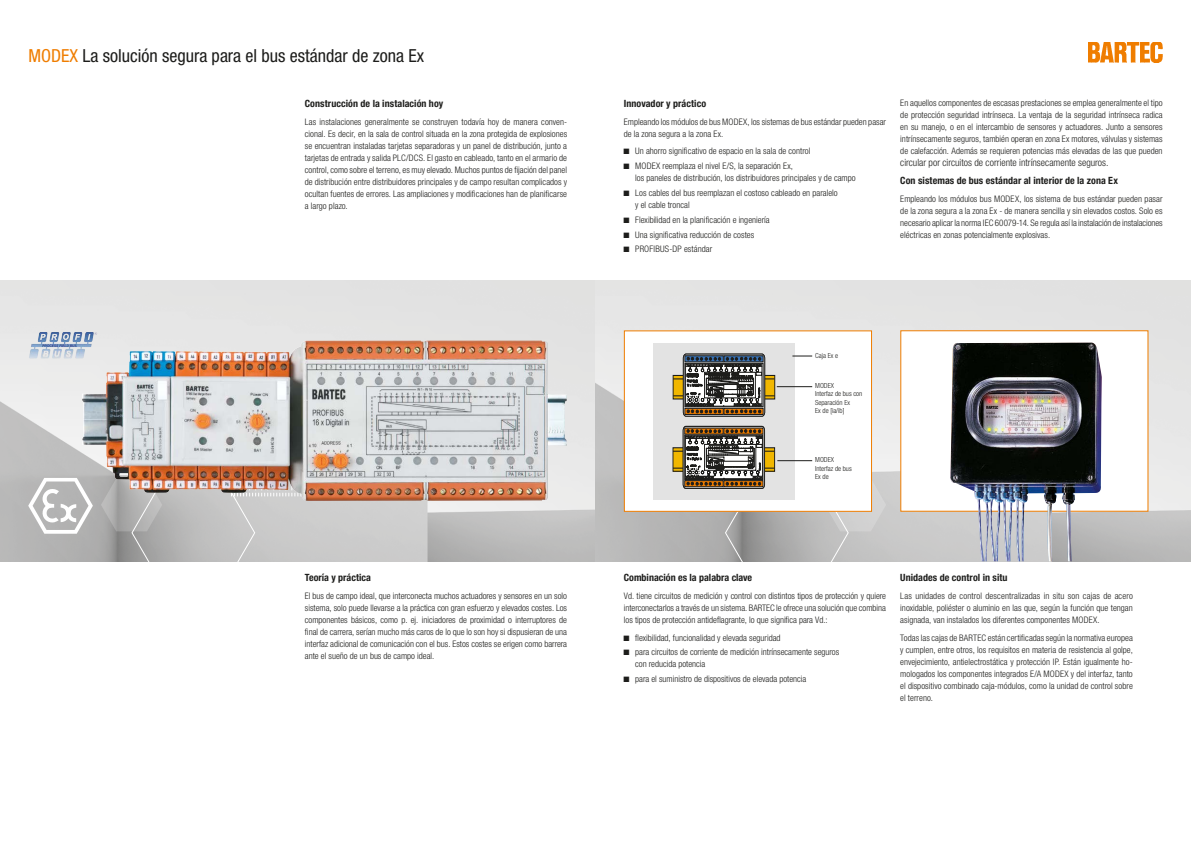
<style>
.page{position:relative;width:1191px;height:842px;background:#fff}
.page>*{position:absolute;margin:0;border:0;box-sizing:border-box;transform-origin:0 0}
.t1{font:condensed 18px "Helvetica Neue LTW1 G";color:#1d1d1b}
.t2{font:700 condensed 10px "Helvetica Neue LTW1 G";letter-spacing:.005em;color:#1d1d1b}
.t3{font:300 condensed 10px "Helvetica Neue LTW1 G";color:#1d1d1b}
.t4{font:300 condensed 9px/12px "Helvetica Neue LTW1 G";color:#1d1d1b;text-align:justify}
.t5{font:300 condensed 7px/8.4px "Helvetica Neue LTW1 G";color:#1d1d1b}
.s1{color:#ef7d00}
</style>
<div class="page">
<img style="left:0;top:281px;width:1191px;height:280px">
<svg style="left:503px;top:485px;width:31px;height:5px"></svg>
<svg style="left:101px;top:478px;width:396px;height:84px;background:#c1bbb8"></svg>
<svg style="left:28px;top:478px;width:65px;height:56px"></svg>
<div style="left:624px;top:330px;width:248px;height:182px;background:#fff;border:1px solid #ef7d00"></div>
<div style="left:900px;top:330px;width:248px;height:182px;background:#fff"></div>
<div style="left:652px;top:343px;width:142px;height:156px;background:#e3e3e3"></div>
<svg style="left:672px;top:353px;width:214px;height:209px"></svg>
<img style="left:949px;top:342px;width:152px;height:219px">
<img style="left:82px;top:340px;width:345px;height:153px">
<img style="left:40px;top:332px;width:24px;height:12px">
<img style="left:1088px;top:42px;width:74px;height:20px">
<h1 class="t1" style="left:28px;top:45px;width:397px"><span class="s1">MODEX</span> La solución segura para el bus estándar de zona Ex</h1>
<p class="t2" style="left:305px;top:97px;width:140px">Construcción de la instalación hoy</p>
<p class="t4" style="left:305px;top:115px;width:264px">Las instalaciones generalmente se construyen todavía hoy de manera conven&shy;cional. Es decir, en la sala de control situada en la zona protegida de explosiones se encuentran instaladas tarjetas separadoras y un panel de distribución, junto a tarjetas de entrada y salida PLC/DCS. El gasto en cableado, tanto en el armario de control, como sobre el terreno, es muy elevado. Muchos puntos de fijación del panel de distribución entre distribuidores principales y de campo resultan complicados y ocultan fuentes de errores. Las ampliaciones y modificaciones han de planificarse a largo plazo.</p>
<p class="t2" style="left:305px;top:572px;width:67px">Teoría y práctica</p>
<p class="t4" style="left:305px;top:590px;width:264px">El bus de campo ideal, que interconecta muchos actuadores y sensores en un solo sistema, solo puede llevarse a la práctica con gran esfuerzo y elevados costes. Los componentes básicos, como p. ej. iniciadores de proximidad o interruptores de final de carrera, serían mucho más caros de lo que lo son hoy si dispusieran de una interfaz adicional de comunicación con el bus. Estos costes se erigen como barrera ante el sueño de un bus de campo ideal.</p>
<p class="t2" style="left:624px;top:97px;width:84px">Innovador y práctico</p>
<p class="t4" style="left:624px;top:115px;width:264px">Empleando los módulos de bus MODEX, los sistemas de bus estándar pueden pasar de la zona segura a la zona Ex.</p>
<p class="t4" style="left:635px;top:144px;width:177px;line-height:14.8px">Un ahorro significativo de espacio en la sala de control<br>MODEX reemplaza el nivel E/S, la separación Ex,</p>
<p class="t4" style="left:635px;top:171px;width:222px;line-height:14.8px">los paneles de distribución, los distribuidores principales y de campo<br>Los cables del bus reemplazan el costoso cableado en paralelo</p>
<p class="t4" style="left:635px;top:197px;width:136px;line-height:14.8px;text-align:left">y el cable troncal<br>Flexibilidad en la planificación e ingeniería<br>Una significativa reducción de costes<br>PROFIBUS-DP estándar</p>
<p class="t4" style="left:900px;top:97px;width:264px">En aquellos componentes de escasas prestaciones se emplea generalmente el tipo de protección seguridad intrínseca. La ventaja de la seguridad intrínseca radica en su manejo, o en el intercambio de sensores y actuadores. Junto a sensores intrínsecamente seguros, también operan en zona Ex motores, válvulas y sistemas de calefacción. Además se requieren potencias más elevadas de las que pueden</p>
<p class="t3" style="left:900px;top:157px;width:210px">circular por circuitos de corriente intrínsecamente seguros.</p>
<p class="t2" style="left:900px;top:174px;width:219px">Con sistemas de bus estándar al interior de la zona Ex</p>
<p class="t4" style="left:900px;top:192px;width:264px">Empleando los módulos bus MODEX, los sistema de bus estándar pueden pasar de la zona segura a la zona Ex - de manera sencilla y sin elevados costos. Solo es necesario aplicar la norma IEC 60079-14. Se regula así la instalación de instalaciones eléctricas en zonas potencialmente explosivas.</p>
<p class="t5" style="left:815px;top:351px;width:24px">Caja Ex e</p>
<p class="t5" style="left:815px;top:381px;width:49px">MODEX<br>Interfaz de bus con<br>Separación Ex<br>Ex de [ia/ib]</p>
<p class="t5" style="left:815px;top:456px;width:38px">MODEX<br>Interfaz de bus<br>Ex de</p>
<p class="t2" style="left:624px;top:572px;width:130px">Combinación es la palabra clave</p>
<p class="t4" style="left:624px;top:590px;width:264px">Vd. tiene circuitos de medición y control con distintos tipos de protección y quiere interconectarlos a través de un sistema. BARTEC le ofrece una solución que combina los tipos de protección antideflagrante, lo que significa para Vd.:</p>
<p class="t4" style="left:635px;top:630px;width:205px;line-height:14.8px">flexibilidad, funcionalidad y elevada seguridad<br>para circuitos de corriente de medición intrínsecamente seguros</p>
<p class="t4" style="left:635px;top:657px;width:173px;line-height:14.8px">con reducida potencia<br>para el suministro de dispositivos de elevada potencia</p>
<p class="t2" style="left:900px;top:572px;width:109px">Unidades de control in situ</p>
<p class="t4" style="left:900px;top:590px;width:234px">Las unidades de control descentralizadas in situ son cajas de acero inoxidable, poliéster o aluminio en las que, según la función que tengan asignada, van instalados los diferentes componentes MODEX.</p>
<p class="t4" style="left:900px;top:631px;width:234px">Todas las cajas de BARTEC están certificadas según la normativa europea y cumplen, entre otros, los requisitos en materia de resistencia al golpe, envejecimiento, antielectrostática y protección IP. Están igualmente ho&shy;mologados los componentes integrados E/A MODEX y del interfaz, tanto el dispositivo combinado caja-módulos, como la unidad de control sobre el terreno.</p>
</div>
